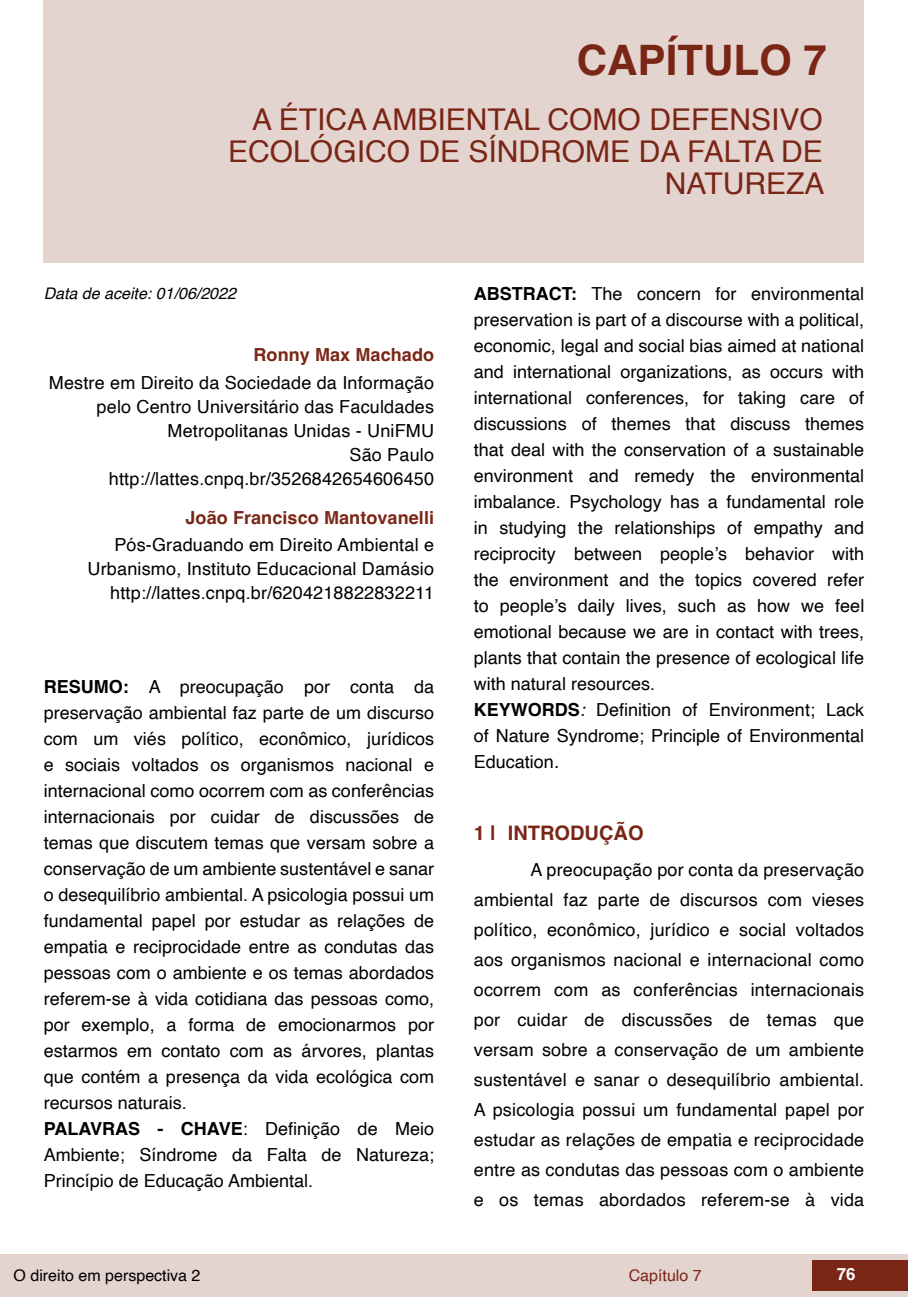
<style>
.page{position:relative;width:908px;height:1304px;background:#fff}
.page>*{position:absolute;margin:0;border:0;box-sizing:border-box;transform-origin:0 0}
.t1{font:700 42px "Helvetica";color:#7a2616}
.t2{font:30px/32px "Helvetica";color:#7a2616;text-align:right}
.t3{font:700 20px "Helvetica";color:#7a2616}
.t4{font:18px/26px "Helvetica";color:#000;text-align:right}
.t5{font:700 18px "Helvetica";letter-spacing:.005em;color:#7a2616}
.t6{font:700 16.8px "Helvetica";color:#fff}
.t7{font:italic 16px "Helvetica";color:#000}
.t8{font:16px "Helvetica";color:#000}
.t9{font:16px "Helvetica";color:#7a2616}
.s1{font-weight:700}
.s2{font-style:italic}
</style>
<div class="page">
<div style="left:0;top:1254px;width:906px;height:43px;background:#e4d4d0"></div>
<div style="left:812px;top:1261px;width:95px;height:30px;background:#7a2616"></div>
<div style="left:44px;top:0;width:819px;height:263px;background:#e4d4d0"></div>
<h1 class="t1" style="left:576px;top:35px;width:251px">CAPÍTULO 7</h1>
<h2 class="t2" style="left:228px;top:104px;width:597px">A ÉTICA AMBIENTAL COMO DEFENSIVO<br>ECOLÓGICO DE SÍNDROME DA FALTA DE<br>NATUREZA</h2>
<p class="t7" style="left:44px;top:280px;width:194px">Data de aceite: 01/06/2022</p>
<p class="t5" style="left:253px;top:344px;width:182px">Ronny Max Machado</p>
<p class="t4" style="left:49px;top:371px;width:386px;line-height:24px">Mestre em Direito da Sociedade da Informação pelo Centro Universitário das Faculdades Metropolitanas Unidas - UniFMU<br>São Paulo http://lattes.cnpq.br/3526842654606450</p>
<p class="t5" style="left:185px;top:507px;width:250px">João Francisco Mantovanelli</p>
<p class="t4" style="left:88px;top:534px;width:348px;line-height:24px">Pós-Graduando em Direito Ambiental e<br>Urbanismo, Instituto Educacional Damásio http://lattes.cnpq.br/6204218822832211</p>
<p class="t4" style="left:44px;top:675px;width:392px;text-align:left"><span class="s1">RESUMO:</span> A preocupação por conta da preservação ambiental faz parte de um discurso com um viés político, econômico, jurídicos e sociais voltados os organismos nacional e internacional como ocorrem com as conferências internacionais por cuidar de discussões de temas que discutem temas que versam sobre a conservação de um ambiente sustentável e sanar o desequilíbrio ambiental. A psicologia possui um fundamental papel por estudar as relações de empatia e reciprocidade entre as condutas das pessoas com o ambiente e os temas abordados referem-se à vida cotidiana das pessoas como, por exemplo, a forma de emocionarmos por estarmos em contato com as árvores, plantas que contém a presença da vida ecológica com recursos naturais.<br><span class="s1">PALAVRAS - CHAVE</span>: Definição de Meio Ambiente; Síndrome da Falta de Natureza; Princípio de Educação Ambiental.</p>
<p class="t4" style="left:473px;top:281px;width:392px;text-align:left"><span class="s1">ABSTRACT:</span> The concern for environmental preservation is part of a discourse with a political, economic, legal and social bias aimed at national and international organizations, as occurs with international conferences, for taking care of discussions of themes that discuss themes that deal with the conservation of a sustainable environment and remedy the environmental imbalance. Psychology has a fundamental role in studying the relationships of empathy and reciprocity between people’s behavior with the environment and the topics covered refer to people’s daily lives, such as how we feel emotional because we are in contact with trees, plants that contain the presence of ecological life with natural resources.<br><span class="s1">KEYWORDS</span><span class="s2">:</span> Definition of Environment; Lack of Nature Syndrome; Principle of Environmental Education<span class="s2">.</span></p>
<p class="t3" style="left:473px;top:821px;width:171px">1 | INTRODUÇÃO</p>
<p class="t4" style="left:473px;top:855px;width:392px;line-height:30px;text-align:justify;text-indent:57px">A preocupação por conta da preservação ambiental faz parte de discursos com vieses político, econômico, jurídico e social voltados aos organismos nacional e internacional como ocorrem com as conferências internacionais por cuidar de discussões de temas que versam sobre a conservação de um ambiente sustentável e sanar o desequilíbrio ambiental.<br>A psicologia possui um fundamental papel por estudar as relações de empatia e reciprocidade entre as condutas das pessoas com o ambiente e os temas abordados referem-se à vida</p>
<p class="t8" style="left:14px;top:1263px;width:188px">O direito em perspectiva 2</p>
<p class="t9" style="left:628px;top:1263px;width:74px">Capítulo 7</p>
<p class="t6" style="left:836px;top:1264px;width:20px">76</p>
</div>
